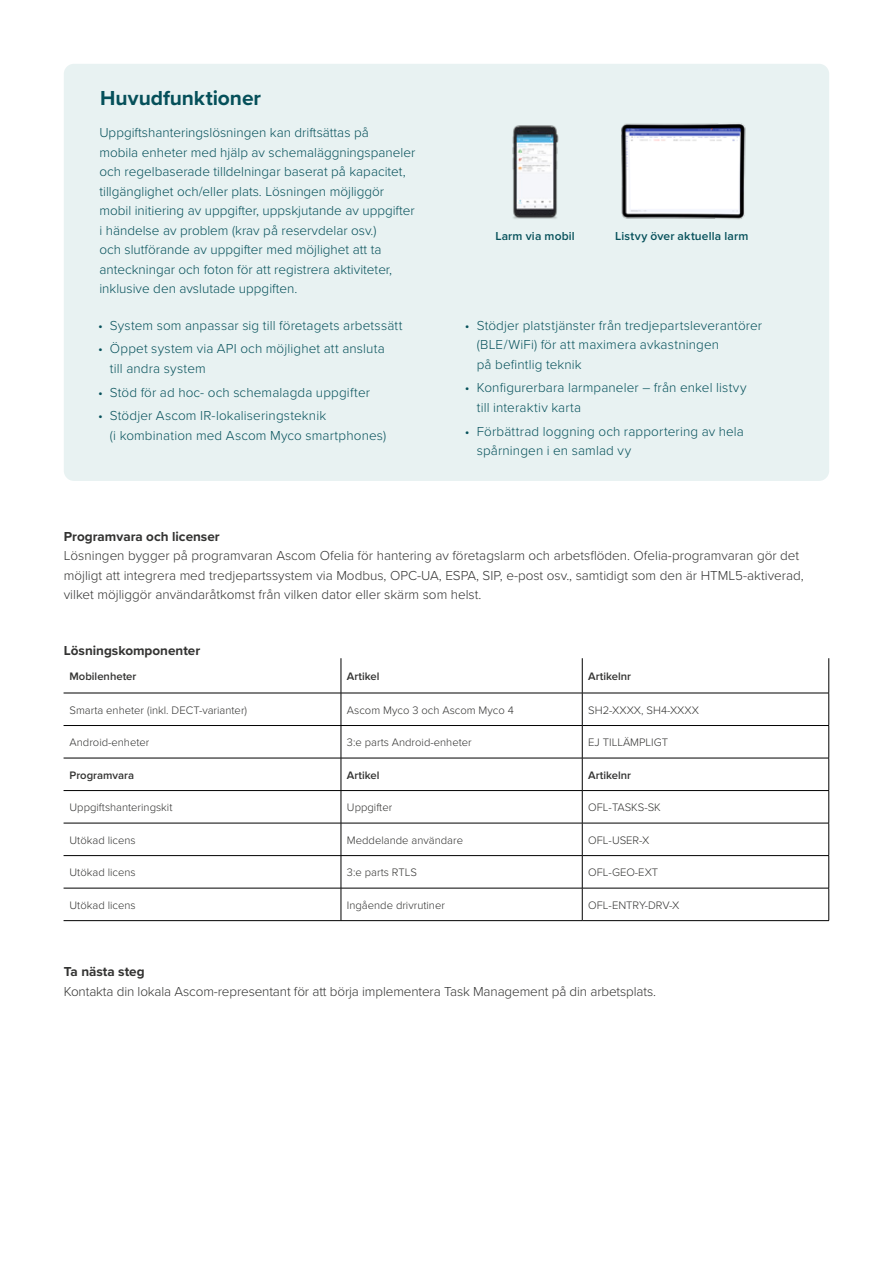
<style>
.page{position:relative;width:893px;height:1263px;background:#fff}
.page>*{position:absolute;margin:0;border:0;box-sizing:border-box;transform-origin:0 0}
.t1{font:700 21px "Proxima Nova";color:#05505a}
.t2{font:300 13.5px/19.5px "Proxima Nova";letter-spacing:.01em;color:#06515b}
.t3{font:300 13.5px/19.5px "Proxima Nova";color:#05505a}
.t4{font:300 13.5px/19.5px "Proxima Nova";color:#333332}
.t5{font:700 13.5px "Proxima Nova";color:#333332}
.t6{font:600 12px "Proxima Nova";letter-spacing:.015em;color:#05505a}
.t7{font:300 11.25px "Proxima Nova";color:#333332}
.t8{font:600 11.25px "Proxima Nova";color:#333332}
</style>
<div class="page">
<div style="left:64px;top:64px;width:765px;height:417px;background:#e8f2f2;border-radius:10px"></div>
<hr style="left:64px;top:693px;width:277px;height:1px;background:#000">
<hr style="left:64px;top:725px;width:277px;height:1px;background:#000">
<hr style="left:64px;top:758px;width:277px;height:1px;background:#000">
<hr style="left:64px;top:790px;width:277px;height:1px;background:#000">
<hr style="left:64px;top:823px;width:277px;height:1px;background:#000">
<hr style="left:64px;top:855px;width:277px;height:1px;background:#000">
<hr style="left:64px;top:888px;width:277px;height:1px;background:#000">
<hr style="left:64px;top:920px;width:277px;height:1px;background:#000">
<hr style="left:341px;top:658px;width:1px;height:35px;background:#000">
<hr style="left:582px;top:658px;width:1px;height:35px;background:#000">
<hr style="left:828px;top:658px;width:1px;height:35px;background:#000">
<hr style="left:341px;top:693px;width:1px;height:32px;background:#000">
<hr style="left:341px;top:726px;width:1px;height:32px;background:#000">
<hr style="left:582px;top:693px;width:1px;height:32px;background:#000">
<hr style="left:582px;top:726px;width:1px;height:32px;background:#000">
<hr style="left:828px;top:693px;width:1px;height:32px;background:#000">
<hr style="left:828px;top:726px;width:1px;height:32px;background:#000">
<hr style="left:341px;top:758px;width:1px;height:32px;background:#000">
<hr style="left:341px;top:693px;width:241px;height:1px;background:#000">
<hr style="left:341px;top:725px;width:241px;height:1px;background:#000">
<hr style="left:341px;top:758px;width:241px;height:1px;background:#000">
<hr style="left:582px;top:758px;width:1px;height:32px;background:#000">
<hr style="left:582px;top:693px;width:247px;height:1px;background:#000">
<hr style="left:582px;top:725px;width:247px;height:1px;background:#000">
<hr style="left:582px;top:758px;width:247px;height:1px;background:#000">
<hr style="left:828px;top:758px;width:1px;height:32px;background:#000">
<hr style="left:341px;top:791px;width:1px;height:32px;background:#000">
<hr style="left:341px;top:790px;width:241px;height:1px;background:#000">
<hr style="left:582px;top:791px;width:1px;height:32px;background:#000">
<hr style="left:582px;top:790px;width:247px;height:1px;background:#000">
<hr style="left:828px;top:791px;width:1px;height:32px;background:#000">
<hr style="left:341px;top:823px;width:1px;height:32px;background:#000">
<hr style="left:341px;top:856px;width:1px;height:32px;background:#000">
<hr style="left:341px;top:888px;width:1px;height:32px;background:#000">
<hr style="left:341px;top:823px;width:241px;height:1px;background:#000">
<hr style="left:341px;top:855px;width:241px;height:1px;background:#000">
<hr style="left:341px;top:888px;width:241px;height:1px;background:#000">
<hr style="left:341px;top:920px;width:241px;height:1px;background:#000">
<hr style="left:582px;top:823px;width:1px;height:32px;background:#000">
<hr style="left:582px;top:856px;width:1px;height:32px;background:#000">
<hr style="left:582px;top:888px;width:1px;height:32px;background:#000">
<hr style="left:582px;top:823px;width:247px;height:1px;background:#000">
<hr style="left:828px;top:823px;width:1px;height:32px;background:#000">
<hr style="left:828px;top:856px;width:1px;height:32px;background:#000">
<hr style="left:828px;top:888px;width:1px;height:32px;background:#000">
<hr style="left:582px;top:855px;width:247px;height:1px;background:#000">
<hr style="left:582px;top:888px;width:247px;height:1px;background:#000">
<hr style="left:582px;top:920px;width:247px;height:1px;background:#000">
<img style="left:621px;top:123px;width:125px;height:97px">
<img style="left:512px;top:125px;width:47px;height:94px">
<h1 class="t1" style="left:100px;top:82px;width:162px">Huvudfunktioner</h1>
<p class="t3" style="left:99px;top:122px;width:317px">Uppgiftshanteringslösningen kan driftsättas på<br>mobila enheter med hjälp av schemaläggningspaneler och regelbaserade tilldelningar baserat på kapacitet, tillgänglighet och/eller plats. Lösningen möjliggör mobil initiering av uppgifter, uppskjutande av uppgifter i händelse av problem (krav på reservdelar osv.)<br>och slutförande av uppgifter med möjlighet att ta anteckningar och foton för att registrera aktiviteter, inklusive den avslutade uppgiften.</p>
<p class="t2" style="left:98px;top:315px;width:306px">• System som anpassar sig till företagets arbetssätt</p>
<p class="t2" style="left:110px;top:338px;width:276px;text-indent:-12px">• Öppet system via API och möjlighet att ansluta till andra system</p>
<p class="t2" style="left:98px;top:382px;width:273px">• Stöd för ad hoc- och schemalagda uppgifter</p>
<p class="t2" style="left:110px;top:405px;width:278px;text-indent:-12px">• Stödjer Ascom IR-lokaliseringsteknik<br>(i kombination med Ascom Myco smartphones)</p>
<p class="t6" style="left:495px;top:229px;width:81px">Larm via mobil</p>
<p class="t6" style="left:615px;top:229px;width:135px">Listvy över aktuella larm</p>
<p class="t2" style="left:477px;top:315px;width:287px;text-indent:-12px">• Stödjer platstjänster från tredjepartsleverantörer (BLE/WiFi) för att maximera avkastningen<br>på befintlig teknik</p>
<p class="t2" style="left:477px;top:377px;width:271px;text-indent:-12px">• Konfigurerbara larmpaneler – från enkel listvy till interaktiv karta</p>
<p class="t2" style="left:477px;top:421px;width:269px;text-indent:-12px">• Förbättrad loggning och rapportering av hela spårningen i en samlad vy</p>
<p class="t5" style="left:64px;top:526px;width:157px">Programvara och licenser</p>
<p class="t4" style="left:64px;top:545px;width:741px">Lösningen bygger på programvaran Ascom Ofelia för hantering av företagslarm och arbetsflöden. Ofelia-programvaran gör det möjligt att integrera med tredjepartssystem via Modbus, OPC-UA, ESPA, SIP, e-post osv., samtidigt som den är HTML5-aktiverad, vilket möjliggör användaråtkomst från vilken dator eller skärm som helst.</p>
<p class="t5" style="left:64px;top:640px;width:138px">Lösningskomponenter</p>
<p class="t8" style="left:70px;top:670px;width:68px">Mobilenheter</p>
<p class="t8" style="left:347px;top:670px;width:34px">Artikel</p>
<p class="t8" style="left:588px;top:670px;width:44px">Artikelnr</p>
<p class="t7" style="left:70px;top:701px;width:179px">Smarta enheter (inkl. DECT-varianter)</p>
<p class="t7" style="left:347px;top:701px;width:168px">Ascom Myco 3 och Ascom Myco 4</p>
<p class="t7" style="left:588px;top:701px;width:112px">SH2-XXXX, SH4-XXXX</p>
<p class="t7" style="left:70px;top:734px;width:81px">Android-enheter</p>
<p class="t7" style="left:347px;top:734px;width:126px">3:e parts Android-enheter</p>
<p class="t7" style="left:588px;top:734px;width:81px">EJ TILLÄMPLIGT</p>
<p class="t8" style="left:70px;top:768px;width:66px">Programvara</p>
<p class="t8" style="left:347px;top:768px;width:34px">Artikel</p>
<p class="t8" style="left:588px;top:768px;width:44px">Artikelnr</p>
<p class="t7" style="left:70px;top:799px;width:104px">Uppgiftshanteringskit</p>
<p class="t7" style="left:347px;top:799px;width:47px">Uppgifter</p>
<p class="t7" style="left:588px;top:799px;width:74px">OFL-TASKS-SK</p>
<p class="t7" style="left:70px;top:832px;width:68px">Utökad licens</p>
<p class="t7" style="left:347px;top:832px;width:118px">Meddelande användare</p>
<p class="t7" style="left:588px;top:832px;width:63px">OFL-USER-X</p>
<p class="t7" style="left:70px;top:864px;width:68px">Utökad licens</p>
<p class="t7" style="left:347px;top:864px;width:72px">3:e parts RTLS</p>
<p class="t7" style="left:588px;top:864px;width:71px">OFL-GEO-EXT</p>
<p class="t7" style="left:70px;top:897px;width:68px">Utökad licens</p>
<p class="t7" style="left:347px;top:897px;width:99px">Ingående drivrutiner</p>
<p class="t7" style="left:588px;top:897px;width:93px">OFL-ENTRY-DRV-X</p>
<p class="t5" style="left:64px;top:962px;width:82px">Ta nästa steg</p>
<p class="t4" style="left:64px;top:981px;width:594px">Kontakta din lokala Ascom-representant för att börja implementera Task Management på din arbetsplats.</p>
</div>
